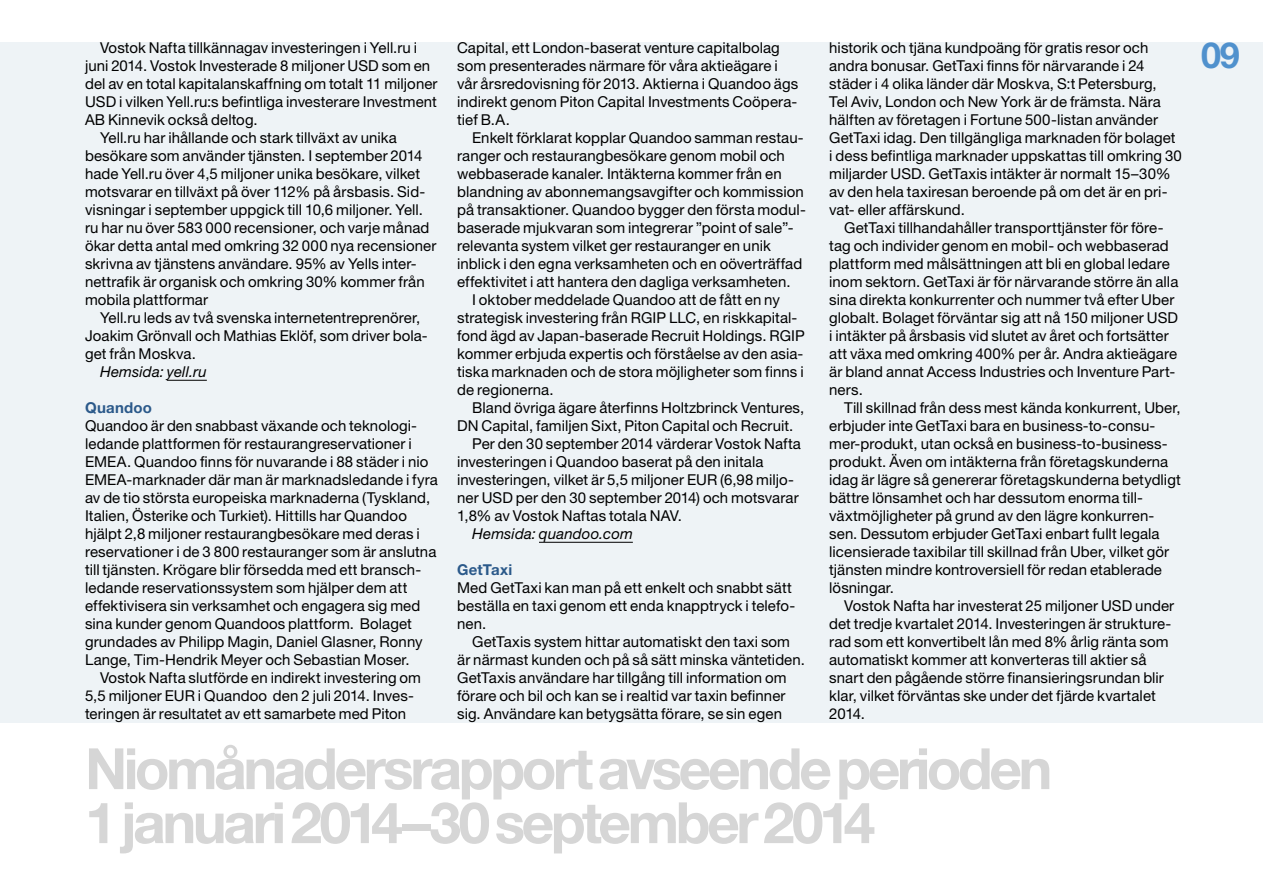
<style>
.page{position:relative;width:1263px;height:893px;background:#fff}
.page>*{position:absolute;margin:0;border:0;box-sizing:border-box;transform-origin:0 0}
.t1{font:700 57px/54px "Helvetica Neue LT Std";letter-spacing:-.06em;color:#d6d6d6}
.t2{font:700 36px "Helvetica Neue LT Std";color:#5091cd}
.t3{font:15px/18px "Helvetica Neue LT Std";letter-spacing:.005em;color:#000}
.t4{font:italic 15px "Helvetica Neue LT Std";letter-spacing:.01em;color:#000}
.t5{font:700 15px "Helvetica Neue LT Std";letter-spacing:.015em;color:#2b598a}
</style>
<div class="page">
<div style="left:0;top:43px;width:1263px;height:680px;background:#eef3f6"></div>
<hr style="left:167px;top:380px;width:40px;height:1px;background:#000">
<hr style="left:539px;top:542px;width:94px;height:1px;background:#000">
<p class="t3" style="left:100px;top:39px;width:319px">Vostok Nafta tillkännagav investeringen i Yell.ru i</p>
<p class="t3" style="left:85px;top:57px;width:347px">juni 2014. Vostok Investerade 8 miljoner USD som en</p>
<p class="t3" style="left:85px;top:75px;width:354px">del av en total kapitalanskaffning om totalt 11 miljoner</p>
<p class="t3" style="left:85px;top:93px;width:353px">USD i vilken Yell.ru:s befintliga investerare Investment</p>
<p class="t3" style="left:85px;top:111px;width:174px">AB Kinnevik också deltog.</p>
<p class="t3" style="left:100px;top:129px;width:298px">Yell.ru har ihållande och stark tillväxt av unika</p>
<p class="t3" style="left:85px;top:147px;width:339px">besökare som använder tjänsten. I september 2014</p>
<p class="t3" style="left:85px;top:165px;width:336px">hade Yell.ru över 4,5 miljoner unika besökare, vilket</p>
<p class="t3" style="left:85px;top:183px;width:342px">motsvarar en tillväxt på över 112% på årsbasis. Sid-</p>
<p class="t3" style="left:85px;top:201px;width:339px">visningar i september uppgick till 10,6 miljoner. Yell.</p>
<p class="t3" style="left:85px;top:219px;width:346px">ru har nu över 583 000 recensioner, och varje månad</p>
<p class="t3" style="left:85px;top:237px;width:353px">ökar detta antal med omkring 32 000 nya recensioner</p>
<p class="t3" style="left:85px;top:255px;width:333px">skrivna av tjänstens användare. 95% av Yells inter-</p>
<p class="t3" style="left:85px;top:273px;width:341px">nettrafik är organisk och omkring 30% kommer från</p>
<p class="t3" style="left:85px;top:291px;width:125px">mobila plattformar</p>
<p class="t3" style="left:100px;top:309px;width:322px">Yell.ru leds av två svenska internetentreprenörer,</p>
<p class="t3" style="left:85px;top:327px;width:344px">Joakim Grönvall och Mathias Eklöf, som driver bola-</p>
<p class="t3" style="left:85px;top:345px;width:112px">get från Moskva.</p>
<p class="t4" style="left:100px;top:363px;width:108px">Hemsida: yell.ru</p>
<p class="t5" style="left:85px;top:399px;width:68px">Quandoo</p>
<p class="t3" style="left:85px;top:417px;width:354px">Quandoo är den snabbast växande och teknologi&shy;ledande plattformen för restaurangreservationer i EMEA. Quandoo finns för nuvarande i 88 städer i nio EMEA-marknader där man är marknadsledande i fyra av de tio största europeiska marknaderna (Tyskland, Italien, Österike och Turkiet). Hittills har Quandoo hjälpt 2,8 miljoner restaurangbesökare med deras i reservationer i de 3 800 restauranger som är anslutna till tjänsten. Krögare blir försedda med ett bransch&shy;ledande reservationssystem som hjälper dem att effektivisera sin verksamhet och engagera sig med sina kunder genom Quandoos plattform. Bolaget grundades av Philipp Magin, Daniel Glasner, Ronny Lange, Tim-Hendrik Meyer och Sebastian Moser.</p>
<p class="t3" style="left:85px;top:669px;width:338px;text-indent:15px">Vostok Nafta slutförde en indirekt investering om<br>5,5 miljoner EUR i Quandoo den 2 juli 2014. Inves&shy;teringen är resultatet av ett samarbete med Piton</p>
<p class="t3" style="left:457px;top:39px;width:343px">Capital, ett London-baserat venture capitalbolag som presenterades närmare för våra aktieägare i vår årsredovisning för 2013. Aktierna i Quandoo ägs indirekt genom Piton Capital Investments Coöpera&shy;tief B.A.</p>
<p class="t3" style="left:472px;top:129px;width:333px">Enkelt förklarat kopplar Quandoo samman restau-</p>
<p class="t3" style="left:457px;top:147px;width:329px">ranger och restaurangbesökare genom mobil och</p>
<p class="t3" style="left:457px;top:165px;width:326px">webbaserade kanaler. Intäkterna kommer från en</p>
<p class="t3" style="left:457px;top:183px;width:348px">blandning av abonnemangsavgifter och kommission</p>
<p class="t3" style="left:457px;top:201px;width:350px">på transaktioner. Quandoo bygger den första modul-</p>
<p class="t3" style="left:457px;top:219px;width:338px">baserade mjukvaran som integrerar ”point of sale”-</p>
<p class="t3" style="left:457px;top:237px;width:315px">relevanta system vilket ger restauranger en unik</p>
<p class="t3" style="left:457px;top:255px;width:347px">inblick i den egna verksamheten och en oöverträffad</p>
<p class="t3" style="left:457px;top:273px;width:335px">effektivitet i att hantera den dagliga verksamheten.</p>
<p class="t3" style="left:472px;top:291px;width:309px">I oktober meddelade Quandoo att de fått en ny</p>
<p class="t3" style="left:457px;top:309px;width:342px">strategisk investering från RGIP LLC, en riskkapital-</p>
<p class="t3" style="left:457px;top:327px;width:349px">fond ägd av Japan-baserade Recruit Holdings. RGIP</p>
<p class="t3" style="left:457px;top:345px;width:348px">kommer erbjuda expertis och förståelse av den asia-</p>
<p class="t3" style="left:457px;top:363px;width:348px">tiska marknaden och de stora möjligheter som finns i</p>
<p class="t3" style="left:457px;top:381px;width:98px">de regionerna.</p>
<p class="t3" style="left:472px;top:399px;width:334px">Bland övriga ägare återfinns Holtzbrinck Ventures,</p>
<p class="t3" style="left:457px;top:417px;width:338px">DN Capital, familjen Sixt, Piton Capital och Recruit.</p>
<p class="t3" style="left:472px;top:435px;width:330px">Per den 30 september 2014 värderar Vostok Nafta</p>
<p class="t3" style="left:457px;top:453px;width:308px">investeringen i Quandoo baserat på den initala</p>
<p class="t3" style="left:457px;top:471px;width:338px">investeringen, vilket är 5,5 miljoner EUR (6,98 miljo-</p>
<p class="t3" style="left:457px;top:489px;width:343px">ner USD per den 30 september 2014) och motsvarar</p>
<p class="t3" style="left:457px;top:507px;width:226px">1,8% av Vostok Naftas totala NAV.</p>
<p class="t4" style="left:472px;top:525px;width:162px">Hemsida: quandoo.com</p>
<p class="t5" style="left:457px;top:561px;width:57px">GetTaxi</p>
<p class="t3" style="left:457px;top:579px;width:340px">Med GetTaxi kan man på ett enkelt och snabbt sätt beställa en taxi genom ett enda knapptryck i telefo&shy;nen.</p>
<p class="t3" style="left:457px;top:633px;width:349px;text-indent:15px">GetTaxis system hittar automatiskt den taxi som är närmast kunden och på så sätt minska väntetiden.<br>GetTaxis användare har tillgång till information om förare och bil och kan se i realtid var taxin befinner sig. Användare kan betygsätta förare, se sin egen</p>
<p class="t3" style="left:829px;top:39px;width:354px">historik och tjäna kundpoäng för gratis resor och andra bonusar. GetTaxi finns för närvarande i 24 städer i 4 olika länder där Moskva, S:t Petersburg,<br>Tel Aviv, London och New York är de främsta. Nära hälften av företagen i Fortune 500-listan använder GetTaxi idag. Den tillgängliga marknaden för bolaget i dess befintliga marknader uppskattas till omkring 30 miljarder USD. GetTaxis intäkter är normalt 15–30% av den hela taxiresan beroende på om det är en pri&shy;vat- eller affärskund.</p>
<p class="t3" style="left:829px;top:219px;width:351px;text-indent:15px">GetTaxi tillhandahåller transporttjänster för före&shy;tag och individer genom en mobil- och webbaserad plattform med målsättningen att bli en global ledare inom sektorn. GetTaxi är för närvarande större än alla sina direkta konkurrenter och nummer två efter Uber globalt. Bolaget förväntar sig att nå 150 miljoner USD i intäkter på årsbasis vid slutet av året och fortsätter att växa med omkring 400% per år. Andra aktieägare är bland annat Access Industries och Inventure Part&shy;ners.</p>
<p class="t3" style="left:829px;top:399px;width:353px;text-indent:15px">Till skillnad från dess mest kända konkurrent, Uber, erbjuder inte GetTaxi bara en business-to-consu&shy;mer-produkt, utan också en business-to-business&shy;produkt. Även om intäkterna från företagskunderna idag är lägre så genererar företagskunderna betydligt bättre lönsamhet och har dessutom enorma till&shy;växtmöjligheter på grund av den lägre konkurren&shy;sen. Dessutom erbjuder GetTaxi enbart fullt legala licensierade taxibilar till skillnad från Uber, vilket gör tjänsten mindre kontroversiell för redan etablerade lösningar.</p>
<p class="t3" style="left:829px;top:597px;width:347px;text-indent:15px">Vostok Nafta har investerat 25 miljoner USD under det tredje kvartalet 2014. Investeringen är strukture&shy;rad som ett konvertibelt lån med 8% årlig ränta som automatiskt kommer att konverteras till aktier så snart den pågående större finansieringsrundan blir klar, vilket förväntas ske under det fjärde kvartalet 2014.</p>
<h1 class="t1" style="left:85px;top:740px;width:969px">Niomånadersrapport avseende perioden<br>1 januari 2014–30 september 2014</h1>
<h2 class="t2" style="left:1201px;top:33px;width:40px">09</h2>
</div>
